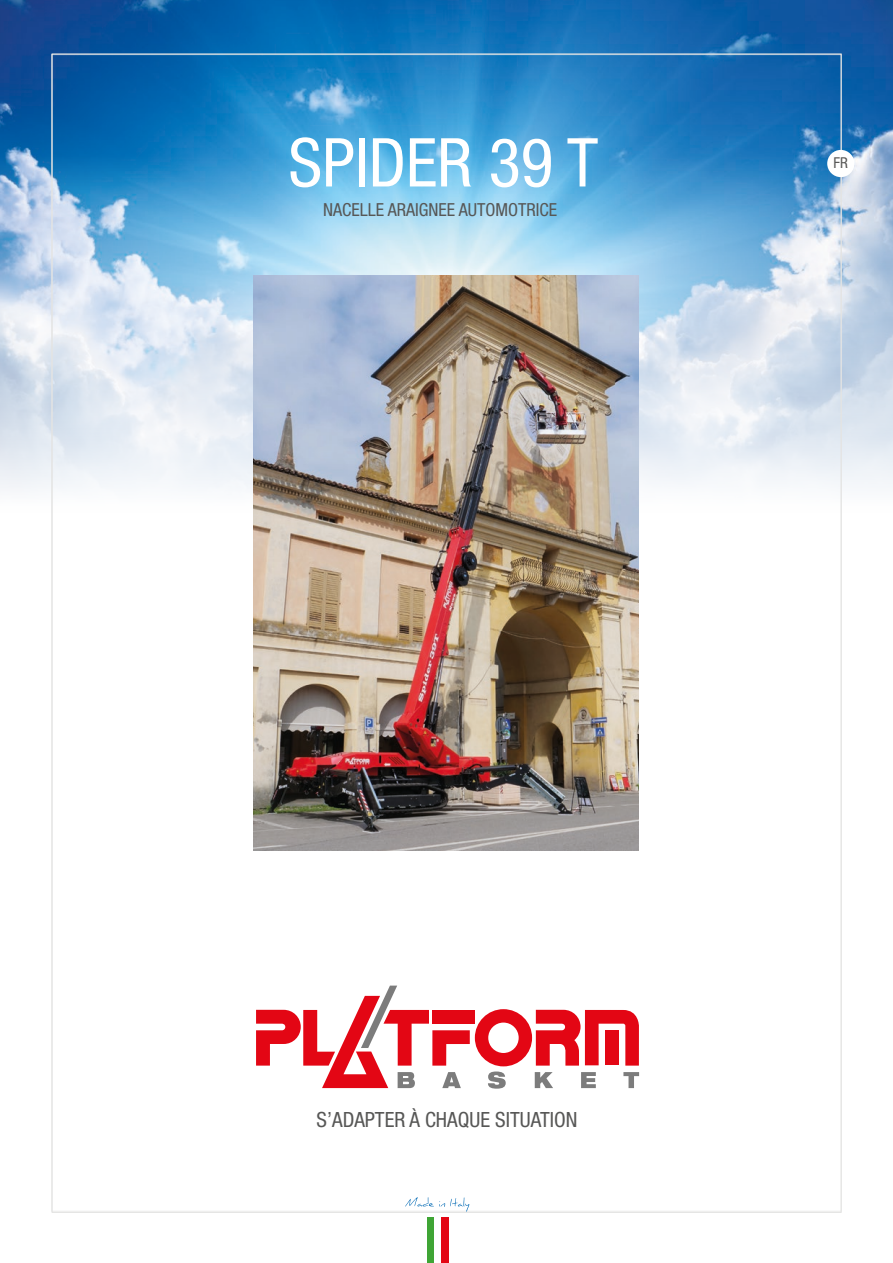
<style>
.page{position:relative;width:893px;height:1263px;background:#fff}
.page>*{position:absolute;margin:0;border:0;box-sizing:border-box;transform-origin:0 0}
.t1{font:condensed 67.5px "Helvetica Neue LT Std";color:#fff}
.t2{font:condensed 21px "Helvetica Neue LT Std";color:#575756}
.t3{font:condensed 18px "Helvetica Neue LT Std";color:#575756}
.t4{font:condensed 15px "Helvetica Neue LT Std";color:#575756}
</style>
<div class="page">
<img style="left:0;top:0;width:893px;height:512px">
<div style="left:427px;top:1217px;width:7px;height:46px;background:#3fa535"></div>
<div style="left:442px;top:1217px;width:7px;height:46px;background:#e30614"></div>
<svg style="left:405px;top:1197px;width:64px;height:14px"></svg>
<div style="left:827px;top:150px;width:27px;height:27px;background:#fff;border-radius:50%"></div>
<img style="left:254px;top:276px;width:385px;height:574px">
<svg style="left:256px;top:985px;width:383px;height:104px"></svg>
<h1 class="t1" style="left:288px;top:124px;width:311px">SPIDER 39 T</h1>
<p class="t3" style="left:323px;top:199px;width:236px">NACELLE ARAIGNEE AUTOMOTRICE</p>
<p class="t4" style="left:834px;top:154px;width:16px">FR</p>
<p class="t2" style="left:317px;top:1107px;width:262px">S’ADAPTER À CHAQUE SITUATION</p>
</div>
